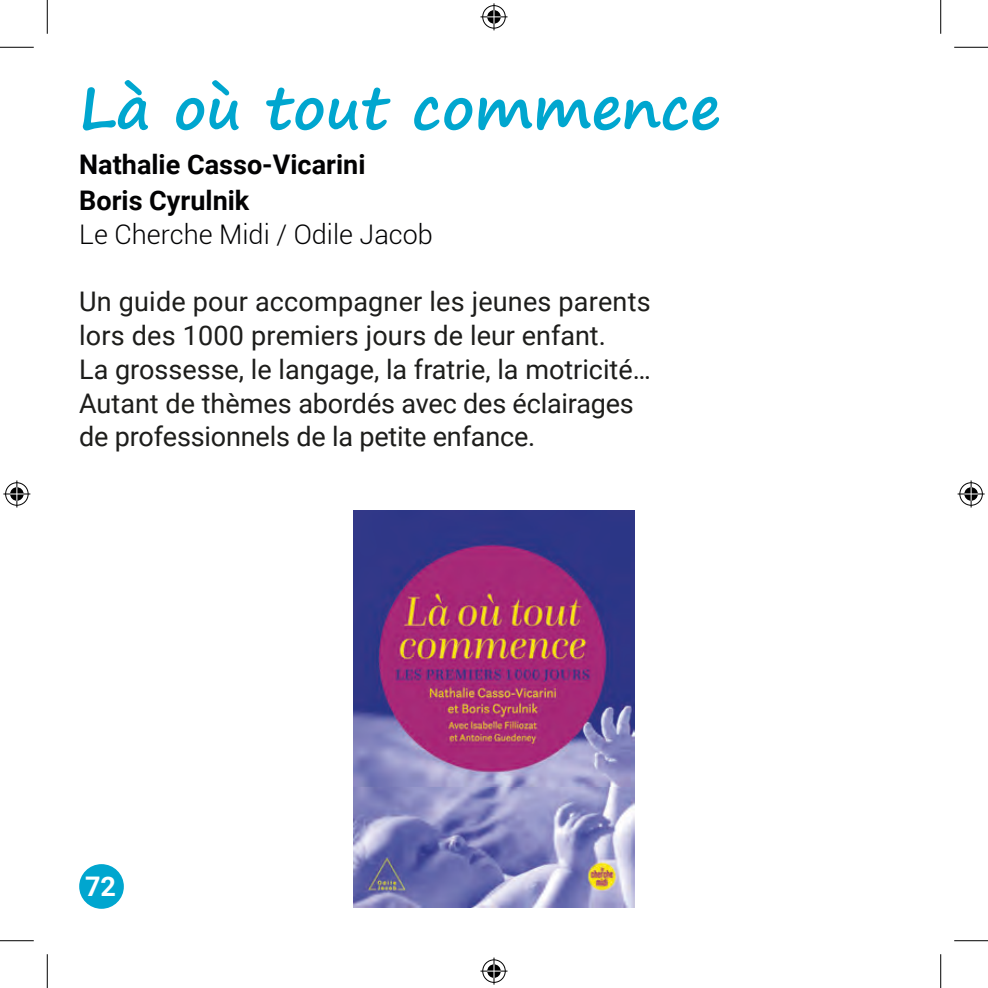
<style>
.page{position:relative;width:988px;height:988px;background:#fff}
.page>*{position:absolute;margin:0;border:0;box-sizing:border-box;transform-origin:0 0}
.t1{font:700 58.5px "Segoe Print";color:#00a6cf}
.t2{font:27px/33.8px "Roboto";color:#1d1d1b}
.t3{font:700 27px/36px "Roboto";color:#020203}
.t4{font:300 27px "Roboto";color:#020203}
.t5{font:700 27px "Roboto";color:#fff}
</style>
<div class="page">
<div style="left:79px;top:864px;width:45px;height:44px;background:#00a6cf;border-radius:50%"></div>
<img style="left:353px;top:510px;width:281px;height:397px">
<hr style="left:0;top:47px;width:34px;height:1px;background:#000">
<hr style="left:954px;top:47px;width:33px;height:1px;background:#000">
<hr style="left:0;top:940px;width:34px;height:1px;background:#000">
<hr style="left:954px;top:940px;width:33px;height:1px;background:#000">
<hr style="left:47px;top:0;width:1px;height:34px;background:#000">
<hr style="left:47px;top:954px;width:1px;height:33px;background:#000">
<hr style="left:940px;top:0;width:1px;height:34px;background:#000">
<hr style="left:940px;top:954px;width:1px;height:33px;background:#000">
<svg style="left:480px;top:3px;width:27px;height:27px"></svg>
<svg style="left:480px;top:957px;width:27px;height:27px"></svg>
<svg style="left:3px;top:480px;width:27px;height:27px"></svg>
<svg style="left:957px;top:480px;width:27px;height:27px"></svg>
<h1 class="t1" style="left:79px;top:55px;width:643px">Là où tout commence</h1>
<p class="t3" style="left:79px;top:145px;width:288px">Nathalie Casso-Vicarini<br>Boris Cyrulnik</p>
<p class="t4" style="left:79px;top:215px;width:355px">Le Cherche Midi / Odile Jacob</p>
<p class="t2" style="left:79px;top:284px;width:573px">Un guide pour accompagner les jeunes parents lors des 1000 premiers jours de leur enfant.<br>La grossesse, le langage, la fratrie, la motricité… Autant de thèmes abordés avec des éclairages de professionnels de la petite enfance.</p>
<p class="t5" style="left:85px;top:867px;width:32px">72</p>
</div>
